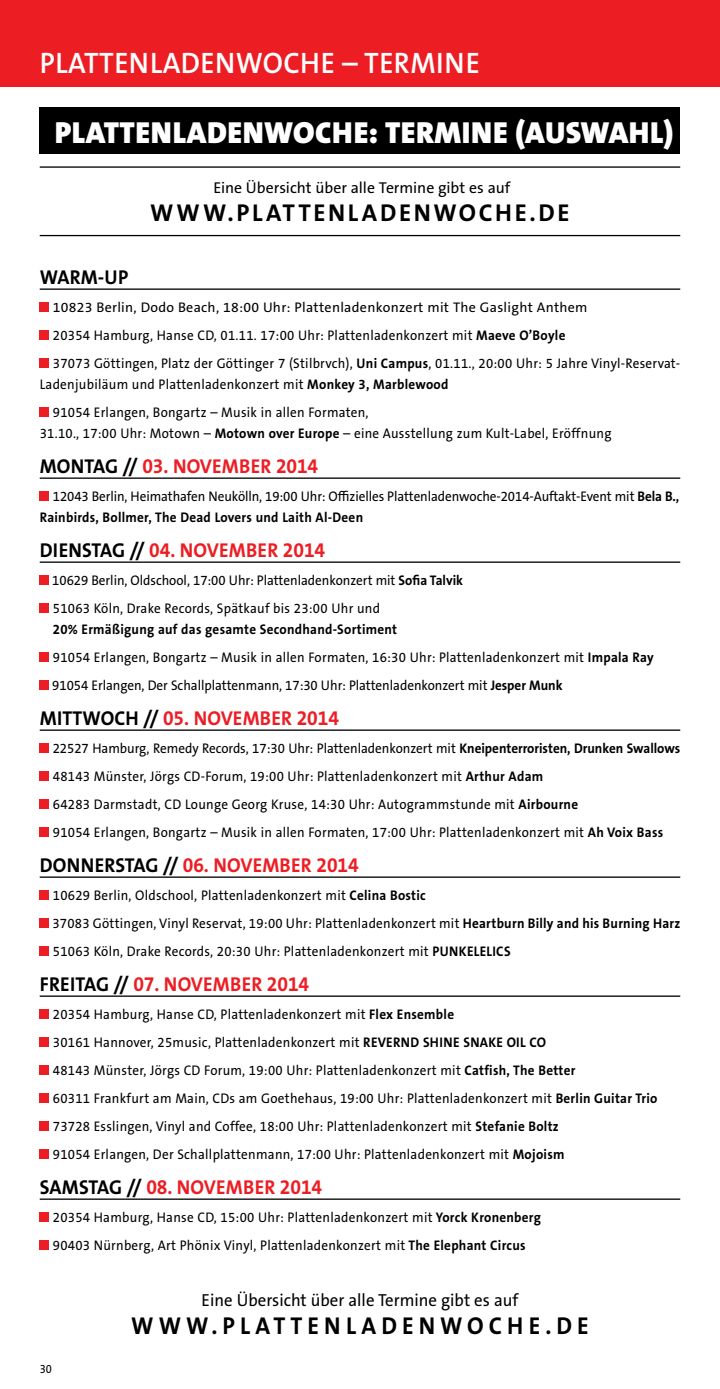
<style>
.page{position:relative;width:720px;height:1389px;background:#fff}
.page>*{position:absolute;margin:0;border:0;box-sizing:border-box;transform-origin:0 0}
.t1{font:900 30.62px "The Sans B Plus W9";letter-spacing:.015em;color:#fff}
.t2{font:600 29.75px "The Sans B Plus W6";letter-spacing:.015em;color:#fff;scale:.96 1}
.t3{font:700 24.5px "The Sans B Plus W7";letter-spacing:.11em;color:#000}
.t4{font:700 24.5px "The Sans B Plus W7";letter-spacing:.215em;color:#000;scale:.96 1}
.t5{font:700 20.12px "The Sans B Plus W7";letter-spacing:.01em;color:#ed1d24;scale:.96 1}
.t6{font:700 20.12px "The Sans B Plus W7";color:#000;scale:.96 1}
.t7{font:17.5px "The Sans B Plus W5 Plain";color:#000;scale:.96 1}
.t8{font:15.75px "The Sans B Plus W5 Plain";color:#000}
.t9{font:14px/28px "The Sans B Plus W5 Plain";letter-spacing:.02em;color:#000;scale:.94 1}
.t10{font:14px/28px "The Sans B Plus W5 Plain";color:#000;scale:.94 1}
.t11{font:14px/28px "The Sans B Plus W5 Plain";letter-spacing:.02em;color:#000}
.t12{font:700 14px "The Sans B Plus W7";letter-spacing:.02em;color:#000;scale:.94 1}
.t13{font:14px "The Sans B Plus W5 Plain";letter-spacing:-.005em;color:#000;scale:.94 1}
.s1{font-family:"The Sans B Plus W7";font-weight:700}
.s2{color:#000}
</style>
<div class="page">
<div style="left:0;top:0;width:719px;height:87px;background:#ed1d24"></div>
<hr style="left:40px;top:288px;width:640px;height:2px;background:#000">
<hr style="left:40px;top:477px;width:640px;height:2px;background:#000">
<hr style="left:40px;top:561px;width:640px;height:2px;background:#000">
<hr style="left:40px;top:729px;width:640px;height:2px;background:#000">
<hr style="left:40px;top:876px;width:640px;height:2px;background:#000">
<hr style="left:40px;top:995px;width:640px;height:2px;background:#000">
<hr style="left:40px;top:1198px;width:640px;height:2px;background:#000">
<div style="left:40px;top:302px;width:9px;height:10px;background:#ed1d24"></div>
<div style="left:40px;top:330px;width:9px;height:10px;background:#ed1d24"></div>
<div style="left:40px;top:358px;width:9px;height:10px;background:#ed1d24"></div>
<div style="left:40px;top:407px;width:9px;height:10px;background:#ed1d24"></div>
<div style="left:40px;top:491px;width:9px;height:10px;background:#ed1d24"></div>
<div style="left:40px;top:575px;width:9px;height:10px;background:#ed1d24"></div>
<div style="left:40px;top:603px;width:9px;height:10px;background:#ed1d24"></div>
<div style="left:40px;top:652px;width:9px;height:10px;background:#ed1d24"></div>
<div style="left:40px;top:680px;width:9px;height:10px;background:#ed1d24"></div>
<div style="left:40px;top:743px;width:9px;height:10px;background:#ed1d24"></div>
<div style="left:40px;top:771px;width:9px;height:10px;background:#ed1d24"></div>
<div style="left:40px;top:799px;width:9px;height:10px;background:#ed1d24"></div>
<div style="left:40px;top:827px;width:9px;height:10px;background:#ed1d24"></div>
<div style="left:40px;top:890px;width:9px;height:10px;background:#ed1d24"></div>
<div style="left:40px;top:918px;width:9px;height:10px;background:#ed1d24"></div>
<div style="left:40px;top:946px;width:9px;height:10px;background:#ed1d24"></div>
<div style="left:40px;top:1009px;width:9px;height:10px;background:#ed1d24"></div>
<div style="left:40px;top:1037px;width:9px;height:10px;background:#ed1d24"></div>
<div style="left:40px;top:1065px;width:9px;height:10px;background:#ed1d24"></div>
<div style="left:40px;top:1093px;width:9px;height:10px;background:#ed1d24"></div>
<div style="left:40px;top:1121px;width:9px;height:10px;background:#ed1d24"></div>
<div style="left:40px;top:1149px;width:9px;height:10px;background:#ed1d24"></div>
<div style="left:40px;top:1212px;width:9px;height:10px;background:#ed1d24"></div>
<div style="left:40px;top:1240px;width:9px;height:10px;background:#ed1d24"></div>
<hr style="left:40px;top:166px;width:640px;height:2px;background:#000">
<hr style="left:40px;top:235px;width:640px;height:1px;background:#000">
<div style="left:40px;top:108px;width:640px;height:46px;background:#000"></div>
<h2 class="t2" style="left:40px;top:44px;width:459px">PLATTENLADENWOCHE – TERMINE</h2>
<h1 class="t1" style="left:55px;top:113px;width:102px">PLATTENLADENW</h1>
<h1 class="t1" style="left:293px;top:113px;width:126px">OCHE: TERMINE</h1>
<h1 class="t1" style="left:515px;top:113px;width:159px">(AUSWAHL)</h1>
<p class="t8" style="left:213px;top:177px;width:299px">Eine Ü bersicht über alle Termine gibt es auf</p>
<h3 class="t3" style="left:150px;top:197px;width:420px">www.plattenladenwoche.de</h3>
<h3 class="t6" style="left:40px;top:264px;width:80px">Warm-Up</h3>
<p class="t11" style="left:53px;top:293px;width:628px">10823 Berlin, Dodo Beach, 18:00 U hr: Plattenladenkonzert mit The Gaslight Anthem<br>20354 Hamburg, Hanse CD, 01.11. 17:00 U hr: Plattenladenkonzert mit <span class="s1">Maeve O’Boyle<br></span>37073 Göttingen, Platz der Göttinger 7 (Stilbrvch), <span class="s1">Uni Campus</span>, 01.11., 20:00 U hr: 5 Jahre Vinyl-Reservat-</p>
<p class="t9" style="left:53px;top:370px;width:422px;text-indent:-13px">Ladenjubiläum und Plattenladenkonzert mit <span class="s1">Monkey 3, Marblewood<br></span>91054 Erlangen, Bongartz – Musik in allen Formaten,</p>
<p class="t9" style="left:40px;top:419px;width:609px">31.10., 17:00 U hr: Motown – <span class="s1">Motown over Europe</span> – eine Ausstellung zum Kult-Label, Eröffnung</p>
<h3 class="t5" style="left:40px;top:453px;width:291px"><span class="s2">Montag //</span> 03. November 2014</h3>
<p class="t13" style="left:53px;top:487px;width:667px">12043 Berlin, Heimathafen Neukölln, 19:00 U hr: Offizielles Plattenladenwoche-2014-Auftakt-Event mit <span class="s1">Bela B.,</span></p>
<p class="t12" style="left:40px;top:508px;width:345px">Rainbirds, Bollmer, The Dead Lovers und Laith Al-Deen</p>
<h3 class="t5" style="left:40px;top:537px;width:298px"><span class="s2">Dienstag //</span> 04. November 2014</h3>
<p class="t10" style="left:52px;top:566px;width:438px">10629 Berlin, Oldschool, 17:00 U hr: Plattenladenkonzert mit <span class="s1">Sofia Talvik<br></span>51063 Köln, Drake Records, Spätkauf bis 23:00 U hr und</p>
<p class="t12" style="left:53px;top:620px;width:367px">20% Ermäßigung auf das gesamte Secondhand-Sortiment</p>
<p class="t10" style="left:52px;top:643px;width:641px">91054 Erlangen, Bongartz – Musik in allen Formaten, 16:30 U hr: Plattenladenkonzert mit <span class="s1">Impala Ray<br></span>91054 Erlangen, Der Schallplattenmann, 17:30 U hr: Plattenladenkonzert mit <span class="s1">Jesper Munk</span></p>
<h3 class="t5" style="left:40px;top:705px;width:313px"><span class="s2">Mittwoch //</span> 05. November 2014</h3>
<p class="t9" style="left:53px;top:734px;width:668px">22527 Hamburg, Remedy Records, 17:30 U hr: Plattenladenkonzert mit <span class="s1">Kneipenterroristen, Drunken Swallows </span>48143 Münster, Jörgs CD-Forum, 19:00 U hr: Plattenladenkonzert mit <span class="s1">Arthur Adam<br></span>64283 Darmstadt, CD Lounge Georg Kruse, 14:30 U hr: Autogrammstunde mit <span class="s1">Airbourne<br></span>91054 Erlangen, Bongartz – Musik in allen Formaten, 17:00 U hr: Plattenladenkonzert mit <span class="s1">Ah Voix Bass</span></p>
<h3 class="t5" style="left:40px;top:852px;width:333px"><span class="s2">Donnerstag //</span> 06. November 2014</h3>
<p class="t9" style="left:52px;top:881px;width:669px">10629 Berlin, Oldschool, Plattenladenkonzert mit <span class="s1">Celina Bostic<br></span>37083 Göttingen, Vinyl Reservat, 19:00 U hr: Plattenladenkonzert mit <span class="s1">Heartburn Billy and his Burning Harz<br></span>51063 Köln, Drake Records, 20:30 U hr: Plattenladenkonzert mit <span class="s1">PUN KELELICS</span></p>
<h3 class="t5" style="left:40px;top:971px;width:282px"><span class="s2">Freitag //</span> 07. November 2014</h3>
<p class="t9" style="left:53px;top:1000px;width:428px">20354 Hamburg, Hanse CD, Plattenladenkonzert mit <span class="s1">Flex Ensemble<br></span>30161 Hannover, 25music, Plattenladenkonzert mit <span class="s1">REVERN</span></p>
<p class="t12" style="left:410px;top:1033px;width:22px">D SHINE</p>
<p class="t12" style="left:463px;top:1033px;width:89px">SNAKE OIL CO</p>
<p class="t9" style="left:53px;top:1056px;width:644px">48143 Münster, Jörgs CD Forum, 19:00 U hr: Plattenladenkonzert mit <span class="s1">Catfish, The Better<br></span>60311 Frankfurt am Main, CDs am Goethehaus, 19:00 U hr: Plattenladenkonzert mit <span class="s1">Berlin Guitar Trio </span>73728 Esslingen, Vinyl and Coffee, 18:00 U hr: Plattenladenkonzert mit <span class="s1">Stefanie Boltz<br></span>91054 Erlangen, Der Schallplattenmann, 17:00 U hr: Plattenladenkonzert mit <span class="s1">Mojoism</span></p>
<h3 class="t5" style="left:40px;top:1174px;width:295px"><span class="s2">Samstag //</span> 08. November 2014</h3>
<p class="t9" style="left:53px;top:1203px;width:520px">20354 Hamburg, Hanse CD, 15:00 U hr: Plattenladenkonzert mit <span class="s1">Yorck Kronenberg<br></span>90403 Nürnberg, Art Phönix Vinyl, Plattenladenkonzert mit <span class="s1">The Elephant Circus</span></p>
<p class="t7" style="left:201px;top:1288px;width:332px">Eine Ü bersicht über alle Termine gibt es auf</p>
<h3 class="t4" style="left:131px;top:1310px;width:477px">www.plattenladenwo che.de</h3>
</div>
